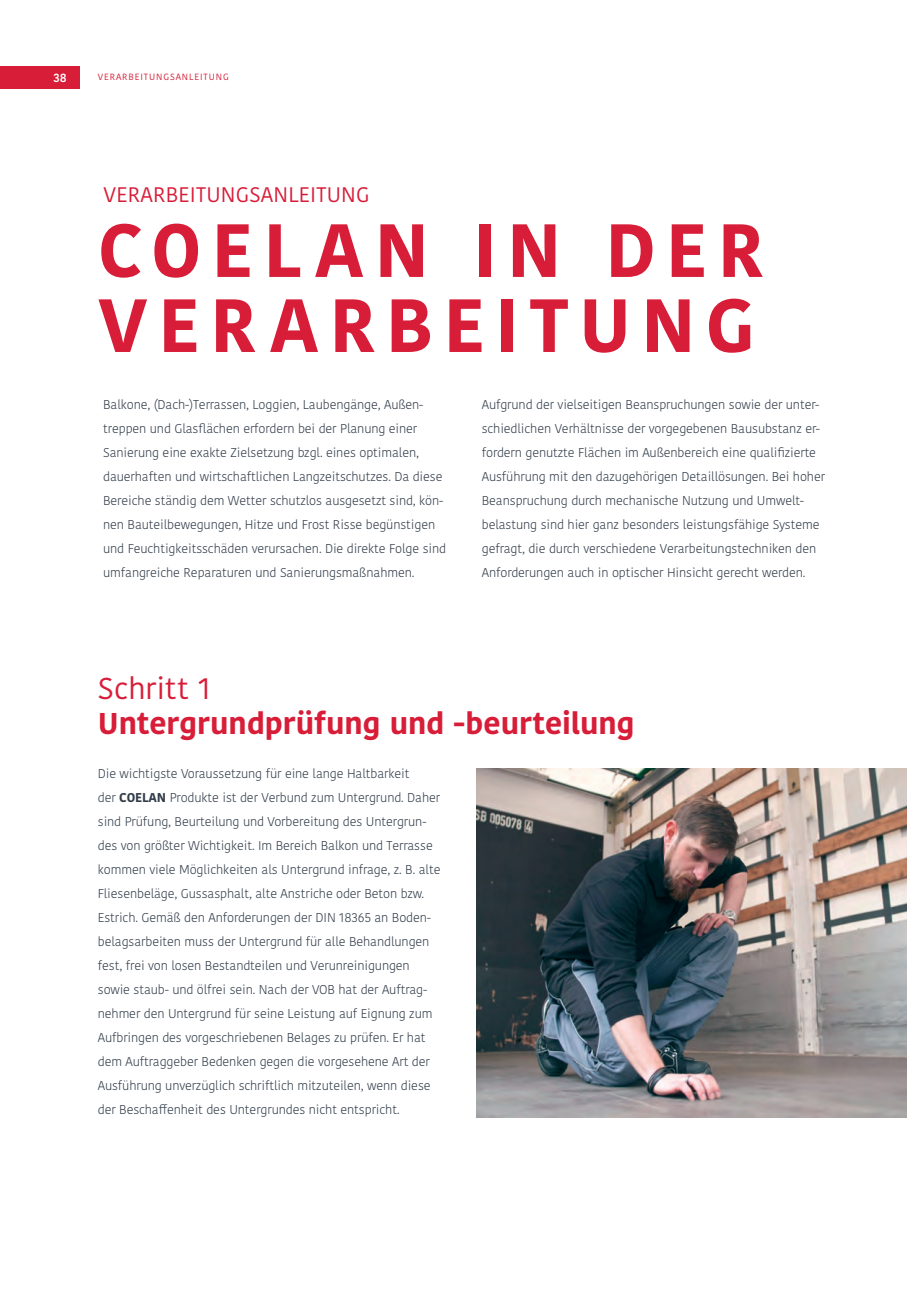
<style>
.page{position:relative;width:919px;height:1289px;background:#fff}
.page>*{position:absolute;margin:0;border:0;box-sizing:border-box;transform-origin:0 0}
.t1{font:700 75px/75px "Kohinoor Devanagari";letter-spacing:.13em;color:#d81d38}
.t2{font:700 30px/34.5px "Kohinoor Devanagari";color:#d81d38}
.t3{font:21px "Kohinoor Devanagari";letter-spacing:.01em;color:#d81d38}
.Absatzformat_1{font:300 12.75px/24px "Kohinoor Devanagari";letter-spacing:-.01em;color:#313c49}
.t4{font:600 12px "Kohinoor Devanagari";color:#fff}
.Einf__Abs{font:9px "Kohinoor Devanagari";letter-spacing:.1em;color:#d81d38}
.s1{font-weight:400}
.s2{font-weight:700}
</style>
<div class="page">
<div style="left:0;top:67px;width:80px;height:22px;background:#d81d38"></div>
<img style="left:476px;top:768px;width:430px;height:349px">
<p class="t4" style="left:53px;top:71px;width:15px">38</p>
<p class="Einf__Abs" style="left:98px;top:72px;width:132px">VERARBEITUNGSANLEITUNG</p>
<p class="t3" style="left:104px;top:182px;width:267px">VERARBEITUNGSANLEITUNG</p>
<p class="t1" style="left:98px;top:211px;width:667px">COELAN IN DER<br>VERARBEITUNG</p>
<p class="Absatzformat_1" style="left:103px;top:392px;width:344px">Balkone, (Dach-)Terrassen, Loggien, Laubengänge, Außen&shy;treppen und Glasflächen erfordern bei der Planung einer Sanierung eine exakte Zielsetzung bzgl. eines optimalen, dauerhaften und wirtschaftlichen Langzeitschutzes. Da diese Bereiche ständig dem Wetter schutzlos ausgesetzt sind, kön&shy;nen Bauteilbewegungen, Hitze und Frost Risse begünstigen und Feuchtigkeitsschäden verursachen. Die direkte Folge sind umfangreiche Reparaturen und Sanierungsmaßnahmen.</p>
<p class="Absatzformat_1" style="left:482px;top:392px;width:345px">Aufgrund der vielseitigen Beanspruchungen sowie der unter&shy;schiedlichen Verhältnisse der vorgegebenen Bausubstanz er&shy;fordern genutzte Flächen im Außenbereich eine qualifizierte Ausführung mit den dazugehörigen Detaillösungen. Bei hoher Beanspruchung durch mechanische Nutzung und Umwelt&shy;belastung sind hier ganz besonders leistungsfähige Systeme gefragt, die durch verschiedene Verarbeitungstechniken den Anforderungen auch in optischer Hinsicht gerecht werden.</p>
<p class="t2" style="left:98px;top:671px;width:538px"><span class="s1">Schritt 1<br></span>Untergrundprüfung und -beurteilung</p>
<p class="Absatzformat_1" style="left:98px;top:761px;width:344px">Die wichtigste Voraussetzung für eine lange Haltbarkeit<br>der <span class="s2">COELAN</span> Produkte ist der Verbund zum Untergrund. Daher sind Prüfung, Beurteilung und Vorbereitung des Untergrun&shy;des von größter Wichtigkeit. Im Bereich Balkon und Terrasse kommen viele Möglichkeiten als Untergrund infrage, z. B. alte Fliesenbeläge, Gussasphalt, alte Anstriche oder Beton bzw.<br>Estrich. Gemäß den Anforderungen der DIN 18365 an Boden&shy;belagsarbeiten muss der Untergrund für alle Behandlungen fest, frei von losen Bestandteilen und Verunreinigungen sowie staub- und ölfrei sein. Nach der VOB hat der Auftrag&shy;nehmer den Untergrund für seine Leistung auf Eignung zum Aufbringen des vorgeschriebenen Belages zu prüfen. Er hat dem Auftraggeber Bedenken gegen die vorgesehene Art der Ausführung unverzüglich schriftlich mitzuteilen, wenn diese der Beschaffenheit des Untergrundes nicht entspricht.</p>
</div>
